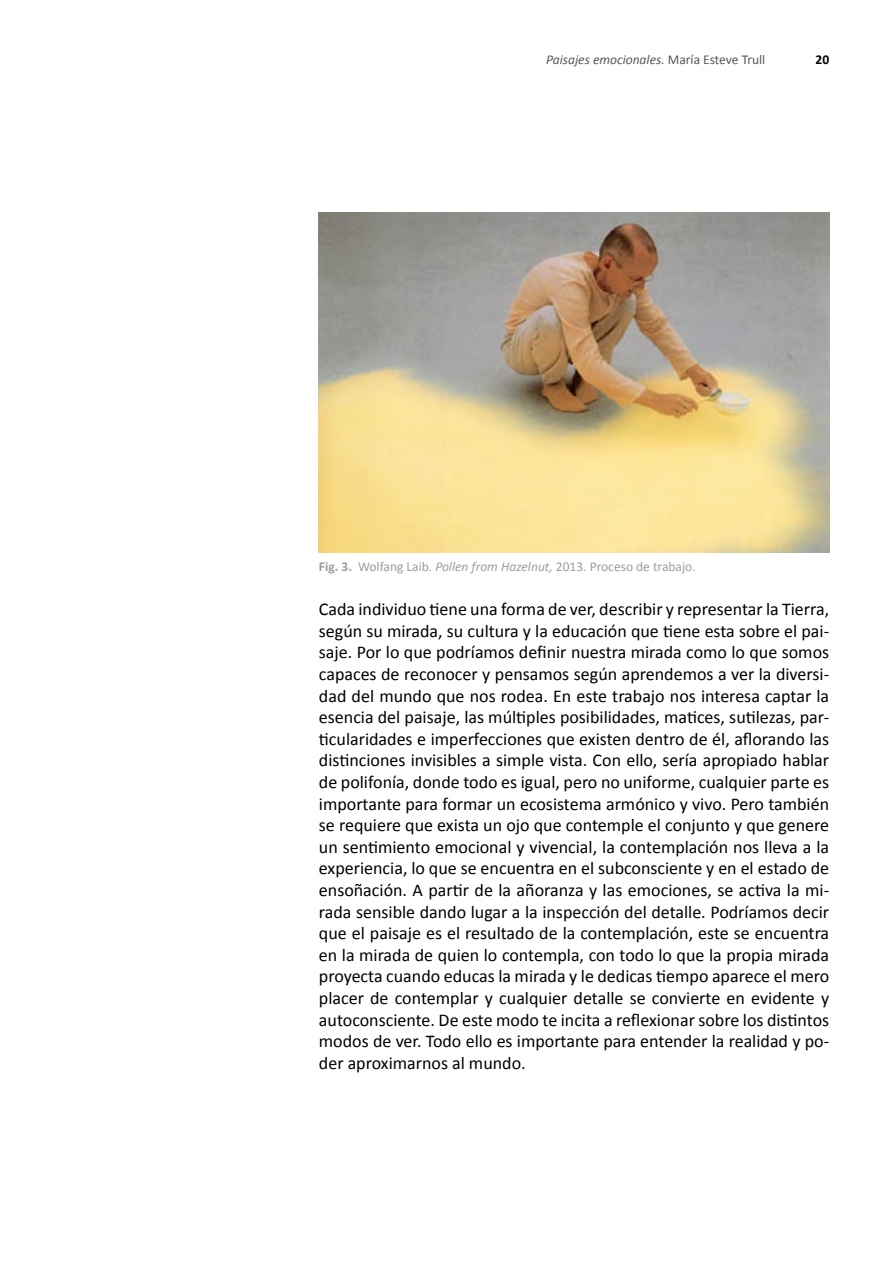
<style>
.page{position:relative;width:893px;height:1263px;background:#fff}
.page>*{position:absolute;margin:0;border:0;box-sizing:border-box;transform-origin:0 0}
.t1{font:18px/21.6px "Calibri";color:#000;text-align:justify}
.t2{font:13.5px "Calibri";color:#9d9d9c}
.t3{font:italic 13.5px "Calibri";color:#575756}
.t4{font:700 13.5px "Calibri";color:#000}
.s1{font-style:normal}
.s2{font-weight:700}
.s3{font-style:italic}
</style>
<div class="page">
<img style="left:319px;top:213px;width:510px;height:340px">
<p class="t3" style="left:546px;top:50px;width:221px">Paisajes emocionales. <span class="s1">María Esteve Trull</span></p>
<p class="t4" style="left:815px;top:51px;width:15px">20</p>
<p class="t2" style="left:319px;top:558px;width:378px"><span class="s2">Fig. 3.</span> Wolfang Laib<span class="s3">. Pollen from Hazelnut,</span> 2013. Proceso de trabajo.</p>
<p class="t1" style="left:319px;top:598px;width:512px">Cada individuo tiene una forma de ver, describir y representar la Tierra, según su mirada, su cultura y la educación que tiene esta sobre el pai&shy;saje. Por lo que podríamos definir nuestra mirada como lo que somos capaces de reconocer y pensamos según aprendemos a ver la diversi&shy;dad del mundo que nos rodea. En este trabajo nos interesa captar la esencia del paisaje, las múltiples posibilidades, matices, sutilezas, par&shy;ticularidades e imperfecciones que existen dentro de él, aflorando las distinciones invisibles a simple vista. Con ello, sería apropiado hablar de polifonía, donde todo es igual, pero no uniforme, cualquier parte es importante para formar un ecosistema armónico y vivo. Pero también se requiere que exista un ojo que contemple el conjunto y que genere un sentimiento emocional y vivencial, la contemplación nos lleva a la experiencia, lo que se encuentra en el subconsciente y en el estado de ensoñación. A partir de la añoranza y las emociones, se activa la mi&shy;rada sensible dando lugar a la inspección del detalle. Podríamos decir que el paisaje es el resultado de la contemplación, este se encuentra en la mirada de quien lo contempla, con todo lo que la propia mirada proyecta cuando educas la mirada y le dedicas tiempo aparece el mero placer de contemplar y cualquier detalle se convierte en evidente y autoconsciente. De este modo te incita a reflexionar sobre los distintos modos de ver. Todo ello es importante para entender la realidad y po&shy;der aproximarnos al mundo.</p>
</div>
